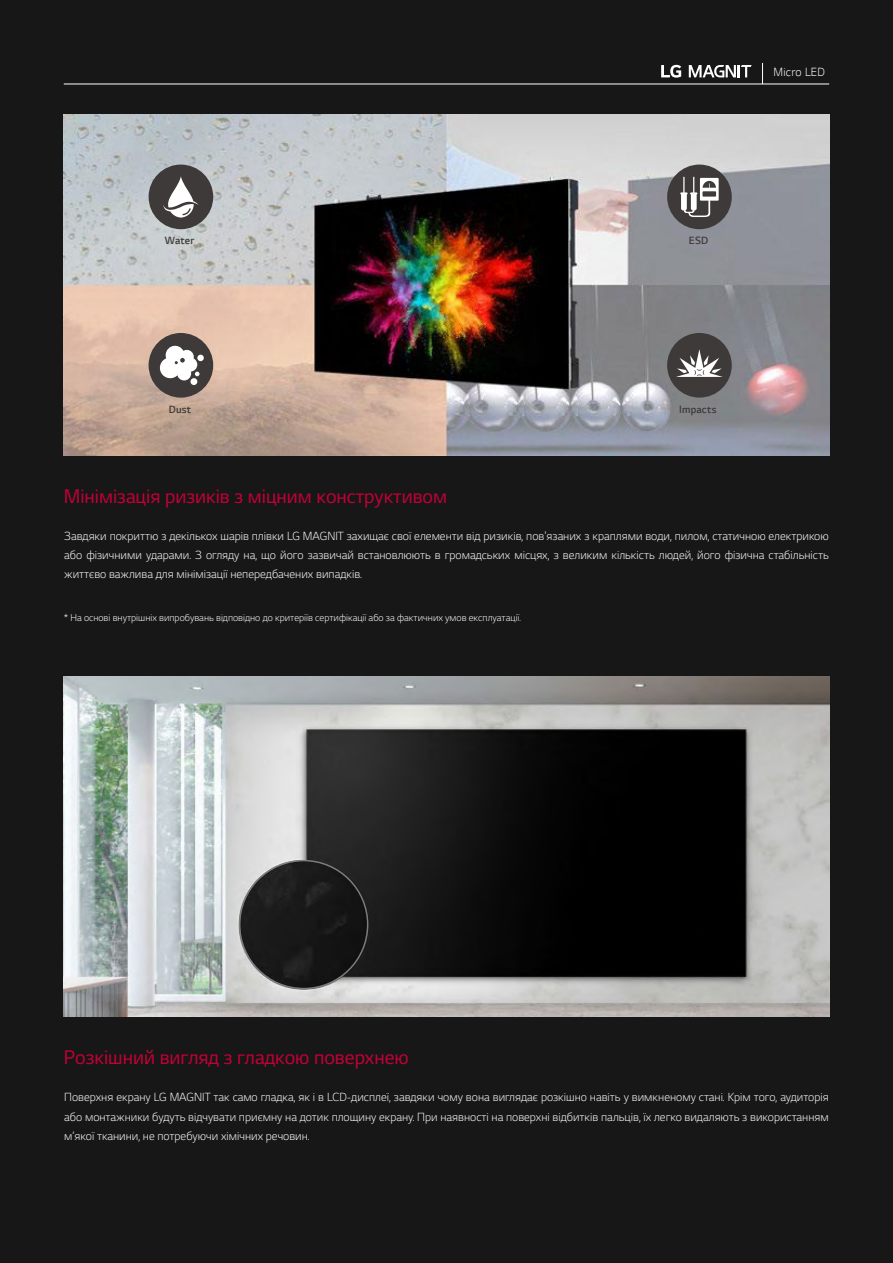
<style>
.page{position:relative;width:893px;height:1263px;background:#181717}
.page>*{position:absolute;margin:0;border:0;box-sizing:border-box;transform-origin:0 0}
.t1{font:22.5px "LG Smart";color:#c30037}
.t2{font:300 13.5px/19.5px "LG Smart";color:#fff;text-align:justify}
.t3{font:300 13.5px "LG Smart";letter-spacing:.025em;color:#fff}
.t4{font:300 12px "LG Smart";letter-spacing:.015em;color:#3e3a39}
.t5{font:300 11.25px "LG Smart";color:#fff}
</style>
<div class="page">
<hr style="left:64px;top:84px;width:765px;height:1px;background:#fff">
<svg style="left:762px;top:63px;width:1px;height:21px"></svg>
<svg style="left:661px;top:65px;width:20px;height:13px"></svg>
<svg style="left:689px;top:65px;width:63px;height:12px"></svg>
<img style="left:64px;top:115px;width:765px;height:340px">
<div style="left:149px;top:165px;width:64px;height:64px;background:#3e3a39;border-radius:50%"></div>
<svg style="left:163px;top:176px;width:36px;height:42px"></svg>
<div style="left:667px;top:165px;width:65px;height:64px;background:#3e3a39;border-radius:50%"></div>
<svg style="left:680px;top:177px;width:39px;height:40px"></svg>
<div style="left:149px;top:333px;width:64px;height:65px;background:#3e3a39;border-radius:50%"></div>
<div style="left:166px;top:346px;width:18px;height:19px;background:#fff;border-radius:50%"></div>
<div style="left:180px;top:350px;width:14px;height:14px;background:#fff;border-radius:50%"></div>
<div style="left:183px;top:358px;width:14px;height:14px;background:#fff;border-radius:50%"></div>
<div style="left:177px;top:366px;width:14px;height:14px;background:#fff;border-radius:50%"></div>
<div style="left:175px;top:361px;width:14px;height:14px;background:#fff;border-radius:50%"></div>
<div style="left:160px;top:357px;width:21px;height:21px;background:#fff;border-radius:50%"></div>
<div style="left:197px;top:355px;width:7px;height:6px;background:#fff;border-radius:50%"></div>
<svg style="left:195px;top:372px;width:5px;height:4px"></svg>
<div style="left:190px;top:378px;width:7px;height:7px;background:#fff;border-radius:50%"></div>
<svg style="left:175px;top:358px;width:10px;height:6px"></svg>
<div style="left:667px;top:333px;width:65px;height:65px;background:#3e3a39;border-radius:50%"></div>
<svg style="left:676px;top:349px;width:47px;height:28px"></svg>
<img style="left:64px;top:676px;width:765px;height:340px">
<p class="t3" style="left:773px;top:64px;width:53px">Micro LED</p>
<p class="t4" style="left:165px;top:234px;width:31px">Water</p>
<p class="t4" style="left:689px;top:234px;width:21px">ESD</p>
<p class="t4" style="left:169px;top:403px;width:24px">Dust</p>
<p class="t4" style="left:679px;top:403px;width:39px">Impacts</p>
<h1 class="t1" style="left:64px;top:484px;width:385px">Мінімізація ризиків з міцним конструктивом</h1>
<p class="t2" style="left:64px;top:526px;width:766px">Завдяки покриттю з декількох шарів плівки LG MAGNIT захищає свої елементи від ризиків, пов'язаних з краплями води, пилом, статичною електрикою або фізичними ударами. З огляду на, що його зазвичай встановлюють в громадських місцях, з великим кількість людей, його фізична стабільність життєво важлива для мінімізації непередбачених випадків.</p>
<p class="t5" style="left:64px;top:612px;width:459px">* На основі внутрішніх випробувань відповідно до критеріїв сертифікації або за фактичних умов експлуатації.</p>
<h1 class="t1" style="left:64px;top:1045px;width:346px">Розкішний вигляд з гладкою поверхнею</h1>
<p class="t2" style="left:64px;top:1087px;width:766px">Поверхня екрану LG MAGNIT так само гладка, як і в LCD-дисплеї, завдяки чому вона виглядає розкішно навіть у вимкненому стані. Крім того, аудиторія або монтажники будуть відчувати приємну на дотик площину екрану. При наявності на поверхні відбитків пальців, їх легко видаляють з використанням м’якої тканини, не потребуючи хімічних речовин.</p>
</div>
